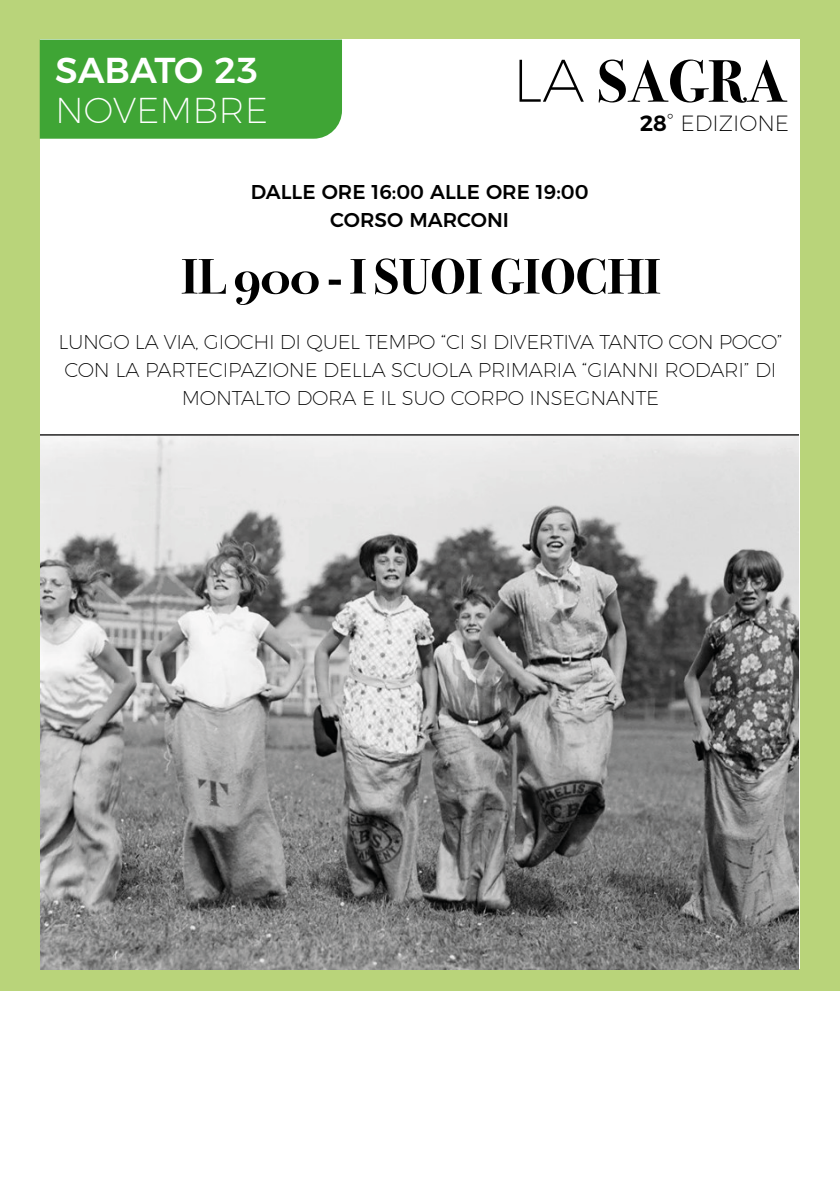
<style>
.page{position:relative;width:840px;height:1191px;background:#fff}
.page>*{position:absolute;margin:0;border:0;box-sizing:border-box;transform-origin:0 0}
.t1{font:700 60px "Bodoni Svty Two OSITCTT";color:#000}
.t2{font:700 50px "Bodoni Svty Two OSITCTT";color:#000}
.t3{font:500 36px "Montserrat";letter-spacing:-.005em;color:#fff}
.t4{font:200 36px "Montserrat";color:#fff}
.t5{font:200 22px "Montserrat";color:#000}
.t6{font:200 20px/28px "Montserrat";letter-spacing:-.01em;color:#000;text-align:center}
.t7{font:500 20px/28px "Montserrat";color:#000;text-align:center}
.s1{font-family:"Montserrat";font-weight:200}
.s2{font-weight:600}
</style>
<div class="page">
<div style="left:0;top:0;width:839px;height:1191px;background:#b9d47a"></div>
<div style="left:40px;top:40px;width:759px;height:929px;background:#fff"></div>
<div style="left:40px;top:40px;width:302px;height:99px;background:#3fa535"></div>
<div style="left:0;top:991px;width:839px;height:200px;background:#fff"></div>
<img style="left:40px;top:434px;width:758px;height:535px">
<h3 class="t3" style="left:55px;top:41px;width:205px">SABATO 23</h3>
<h3 class="t4" style="left:55px;top:83px;width:214px">NOVEMBRE</h3>
<h1 class="t1" style="left:512px;top:46px;width:276px"><span class="s1">LA</span> SAGRA</h1>
<p class="t5" style="left:639px;top:106px;width:151px"><span class="s2">28</span>˚ EDIZIONE</p>
<p class="t7" style="left:250px;top:176px;width:339px">DALLE ORE 16:00 ALLE ORE 19:00<br>CORSO MARCONI</p>
<h2 class="t2" style="left:181px;top:247px;width:480px">IL 900 - I SUOI GIOCHI</h2>
<p class="t6" style="left:58px;top:326px;width:725px">LUNGO LA VIA, GIOCHI DI QUEL TEMPO “CI SI DIVERTIVA TANTO CON POCO”<br>CON LA PARTECIPAZIONE DELLA SCUOLA PRIMARIA “GIANNI RODARI” DI<br>MONTALTO DORA E IL SUO CORPO INSEGNANTE</p>
</div>
